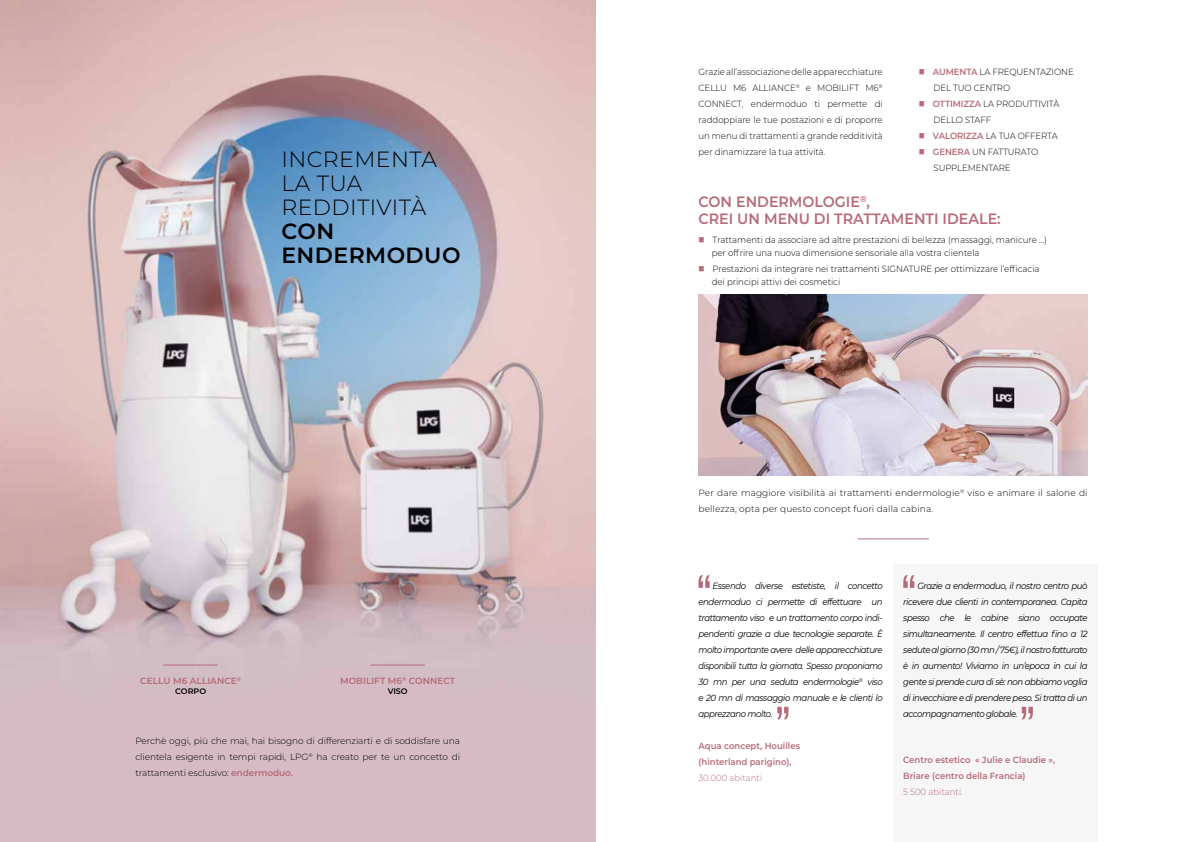
<style>
.page{position:relative;width:1191px;height:842px;background:#fff}
.page>*{position:absolute;margin:0;border:0;box-sizing:border-box;transform-origin:0 0}
.t1{font:300 22px/24px "Montserrat";letter-spacing:.02em;color:#000}
.t2{font:600 22px/24px "Montserrat";letter-spacing:.02em;color:#000}
.t3{font:600 15px/17px "Montserrat";color:#b76b79;scale:.95 1}
.t4{font:italic 9px/16px "Montserrat";letter-spacing:-.05em;color:#000;text-align:justify;scale:.95 1}
.t5{font:300 9px/16px "Montserrat";color:#000;scale:.95 1}
.t6{font:300 9px/16px "Montserrat";color:#000}
.t7{font:600 9px/16px "Montserrat";color:#b76b79;scale:.95 1}
.t8{font:600 9px "Montserrat";color:#b76b79}
.t9{font:300 9px "Montserrat";color:#b76b79;scale:.95 1}
.t10{font:600 8px "Montserrat";color:#000}
.s1{font-weight:600;color:#b76b79}
.s2{color:#b76b79}
</style>
<div class="page">
<img style="left:0;top:0;width:595px;height:842px">
<div style="left:893px;top:564px;width:204px;height:278px;background:#f6f6f6"></div>
<svg style="left:698px;top:575px;width:11px;height:13px"></svg>
<svg style="left:903px;top:575px;width:11px;height:13px"></svg>
<svg style="left:1021px;top:707px;width:12px;height:12px"></svg>
<svg style="left:777px;top:707px;width:11px;height:12px"></svg>
<hr style="left:857px;top:538px;width:72px;height:1px;background:#b76b79">
<hr style="left:163px;top:665px;width:55px;height:1px;background:#b76b79">
<hr style="left:370px;top:665px;width:55px;height:1px;background:#b76b79">
<img style="left:698px;top:294px;width:389px;height:182px">
<h1 class="t1" style="left:281px;top:147px;width:157px">INCREMENTA<br>LA TUA<br>REDDITIVITÀ</h1>
<h1 class="t2" style="left:281px;top:218px;width:181px">CON<br>ENDERMODUO</h1>
<p class="t8" style="left:140px;top:674px;width:102px">CELLU M6 ALLIANCE<sup>®</sup></p>
<p class="t10" style="left:175px;top:685px;width:32px">CORPO</p>
<p class="t8" style="left:340px;top:674px;width:117px">MOBILIFT M6<sup>®</sup> CONNECT</p>
<p class="t10" style="left:388px;top:685px;width:22px">VISO</p>
<p class="t6" style="left:135px;top:732px;width:326px;text-align:justify">Perchè oggi, più che mai, hai bisogno di differenziarti e di soddisfare una clientela esigente in tempi rapidi, LPG<sup>®</sup> ha creato per te un concetto di trattamenti esclusivo: <span class="s1">endermoduo.</span></p>
<p class="t5" style="left:698px;top:63px;width:195px;text-align:justify">Grazie all’associazione delle apparecchiature CELLU M6 ALLIANCE<sup>®</sup> e MOBILIFT M6<sup>® </sup>CONNECT, endermoduo ti permette di raddoppiare le tue postazioni e di proporre un menu di trattamenti a grande redditività per dinamizzare la tua attività.</p>
<h2 class="t3" style="left:698px;top:192px;width:319px">CON ENDERMOLOGIE<sup>®</sup>,<br>CREI UN MENU DI TRATTAMENTI IDEALE:</h2>
<p class="t5" style="left:711px;top:233px;width:354px;line-height:13px;text-indent:-13px"><span class="s2">■</span> Trattamenti da associare ad altre prestazioni di bellezza (massaggi, manicure …) per offrire una nuova dimensione sensoriale alla vostra clientela</p>
<p class="t5" style="left:711px;top:262px;width:347px;line-height:13px;text-indent:-13px"><span class="s2">■</span> Prestazioni da integrare nei trattamenti SIGNATURE per ottimizzare l’efficacia dei principi attivi dei cosmetici</p>
<p class="t5" style="left:933px;top:63px;width:149px;text-indent:-15px"><span class="s2">■</span> <span class="s1">AUMENTA</span> LA FREQUENTAZIONE<br>DEL TUO CENTRO</p>
<p class="t5" style="left:933px;top:95px;width:134px;text-indent:-15px"><span class="s2">■</span> <span class="s1">OTTIMIZZA</span> LA PRODUTTIVITÀ<br>DELLO STAFF</p>
<p class="t5" style="left:918px;top:127px;width:148px"><span class="s2">■</span> <span class="s1">VALORIZZA</span> LA TUA OFFERTA</p>
<p class="t5" style="left:933px;top:143px;width:112px;text-indent:-15px"><span class="s2">■</span> <span class="s1">GENERA</span> UN FATTURATO<br>SUPPLEMENTARE</p>
<p class="t6" style="left:698px;top:484px;width:390px">Per dare maggiore visibilità ai trattamenti endermologie<sup>®</sup> viso e animare il salone di bellezza, opta per questo concept fuori dalla cabina.</p>
<p class="t4" style="left:698px;top:577px;width:195px;text-indent:14px">Essendo diverse estetiste, il concetto endermoduo ci permette di effettuare un trattamento viso e un trattamento corpo indi&shy;pendenti grazie a due tecnologie separate. È molto importante avere delle apparecchiature disponibili tutta la giornata. Spesso proponiamo 30 mn per una seduta endermologie<sup>®</sup> viso e 20 mn di massaggio manuale e le clienti lo apprezzano molto.</p>
<p class="t7" style="left:698px;top:737px;width:108px">Aqua concept, Houilles (hinterland parigino),</p>
<p class="t9" style="left:698px;top:771px;width:69px">30.000 abitanti</p>
<p class="t4" style="left:903px;top:577px;width:195px;text-indent:14px">Grazie a endermoduo, il nostro centro può ricevere due clienti in contemporanea. Capita spesso che le cabine siano occupate simultaneamente. Il centro effettua fino a 12 sedute al giorno (30 mn / 75€), il nostro fatturato è in aumento! Viviamo in un’epoca in cui la gente si prende cura di sè: non abbiamo voglia di invecchiare e di prendere peso. Si tratta di un accompagnamento globale.</p>
<p class="t7" style="left:903px;top:751px;width:161px">Centro estetico « Julie e Claudie »,<br>Briare (centro della Francia)</p>
<p class="t9" style="left:903px;top:785px;width:64px">5 500 abitanti.</p>
</div>
